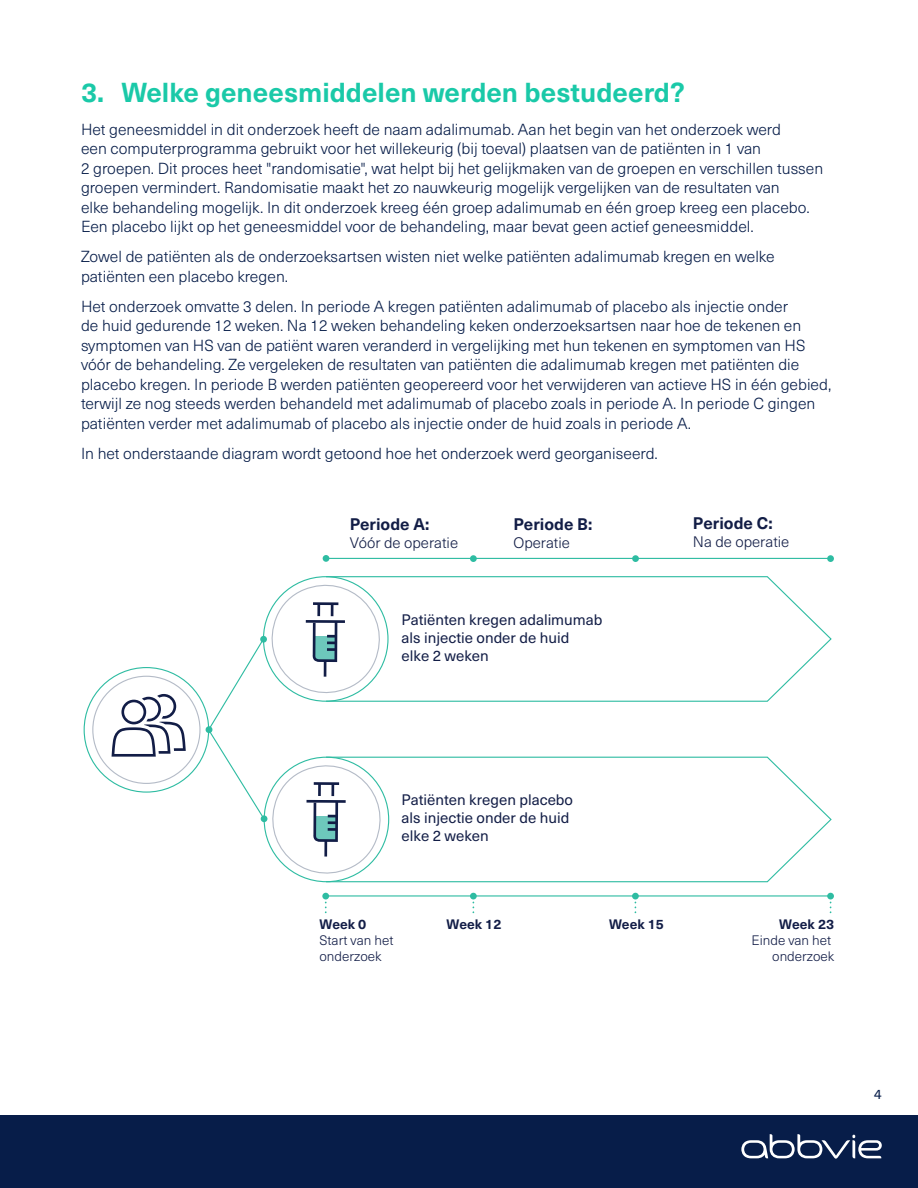
<style>
.page{position:relative;width:918px;height:1188px;background:#fff}
.page>*{position:absolute;margin:0;border:0;box-sizing:border-box;transform-origin:0 0}
.t1{font:700 27px "Neue Haas Unica Pro";color:#1ac9a8}
.t2{font:700 16.5px "Neue Haas Unica Pro";color:#121d46}
.t3{font:300 15.75px/19.5px "Neue Haas Unica Pro";color:#071d49}
.t4{font:15px/18px "Neue Haas Unica Pro";color:#121d46}
.t5{font:300 15px "Neue Haas Unica Pro";color:#121d46}
.t6{font:300 13.5px/16.2px "Neue Haas Unica Pro";color:#121d47}
.t7{font:700 13.5px "Neue Haas Unica Pro";color:#121d47}
.t8{font:13.5px "Neue Haas Unica Pro";color:#071d49}
</style>
<div class="page">
<svg style="left:325px;top:899px;width:2px;height:14px"></svg>
<svg style="left:322px;top:557px;width:510px;height:340px"></svg>
<div style="left:323px;top:555px;width:6px;height:7px;background:#2ebca2;border-radius:50%"></div>
<div style="left:470px;top:555px;width:7px;height:7px;background:#2ebca2;border-radius:50%"></div>
<div style="left:632px;top:555px;width:7px;height:7px;background:#2ebca2;border-radius:50%"></div>
<div style="left:827px;top:555px;width:7px;height:7px;background:#2ebca2;border-radius:50%"></div>
<div style="left:322px;top:893px;width:7px;height:6px;background:#2ebca2;border-radius:50%"></div>
<svg style="left:472px;top:899px;width:2px;height:14px"></svg>
<div style="left:470px;top:893px;width:7px;height:6px;background:#2ebca2;border-radius:50%"></div>
<svg style="left:634px;top:899px;width:2px;height:14px"></svg>
<div style="left:632px;top:893px;width:7px;height:6px;background:#2ebca2;border-radius:50%"></div>
<svg style="left:830px;top:899px;width:2px;height:14px"></svg>
<div style="left:827px;top:893px;width:7px;height:6px;background:#2ebca2;border-radius:50%"></div>
<svg style="left:394px;top:576px;width:438px;height:307px"></svg>
<svg style="left:205px;top:571px;width:189px;height:318px"></svg>
<svg style="left:112px;top:694px;width:74px;height:63px"></svg>
<div style="left:0;top:1115px;width:918px;height:73px;background:#071d49"></div>
<svg style="left:741px;top:1134px;width:141px;height:25px"></svg>
<h1 class="t1" style="left:81px;top:76px;width:605px">3. Welke geneesmiddelen werden bestudeerd?</h1>
<p class="t3" style="left:81px;top:120px;width:744px">Het geneesmiddel in dit onderzoek heeft de naam adalimumab. Aan het begin van het onderzoek werd<br>een computerprogramma gebruikt voor het willekeurig (bij toeval) plaatsen van de patiënten in 1 van<br>2 groepen. Dit proces heet "randomisatie", wat helpt bij het gelijkmaken van de groepen en verschillen tussen groepen vermindert. Randomisatie maakt het zo nauwkeurig mogelijk vergelijken van de resultaten van<br>elke behandeling mogelijk. In dit onderzoek kreeg één groep adalimumab en één groep kreeg een placebo.<br>Een placebo lijkt op het geneesmiddel voor de behandeling, maar bevat geen actief geneesmiddel.</p>
<p class="t3" style="left:81px;top:247px;width:695px">Zowel de patiënten als de onderzoeksartsen wisten niet welke patiënten adalimumab kregen en welke patiënten een placebo kregen.</p>
<p class="t3" style="left:81px;top:297px;width:752px">Het onderzoek omvatte 3 delen. In periode A kregen patiënten adalimumab of placebo als injectie onder<br>de huid gedurende 12 weken. Na 12 weken behandeling keken onderzoeksartsen naar hoe de tekenen en symptomen van HS van de patiënt waren veranderd in vergelijking met hun tekenen en symptomen van HS vóór de behandeling. Ze vergeleken de resultaten van patiënten die adalimumab kregen met patiënten die placebo kregen. In periode B werden patiënten geopereerd voor het verwijderen van actieve HS in één gebied, terwijl ze nog steeds werden behandeld met adalimumab of placebo zoals in periode A. In periode C gingen patiënten verder met adalimumab of placebo als injectie onder de huid zoals in periode A.</p>
<p class="t3" style="left:81px;top:444px;width:578px">In het onderstaande diagram wordt getoond hoe het onderzoek werd georganiseerd.</p>
<p class="t2" style="left:350px;top:514px;width:81px">Periode A:</p>
<p class="t5" style="left:350px;top:534px;width:110px">Vóór de operatie</p>
<p class="t2" style="left:514px;top:514px;width:80px">Periode B:</p>
<p class="t5" style="left:514px;top:534px;width:58px">Operatie</p>
<p class="t4" style="left:402px;top:611px;width:202px">Patiënten kregen adalimumab als injectie onder de huid<br>elke 2 weken</p>
<p class="t2" style="left:693px;top:513px;width:81px">Periode C:</p>
<p class="t5" style="left:693px;top:533px;width:98px">Na de operatie</p>
<p class="t4" style="left:402px;top:791px;width:173px">Patiënten kregen placebo als injectie onder de huid elke 2 weken</p>
<p class="t7" style="left:320px;top:916px;width:48px">Week 0</p>
<p class="t6" style="left:320px;top:932px;width:75px">Start van het onderzoek</p>
<p class="t7" style="left:447px;top:916px;width:57px">Week 12</p>
<p class="t7" style="left:609px;top:916px;width:57px">Week 15</p>
<p class="t7" style="left:779px;top:916px;width:57px">Week 23</p>
<p class="t6" style="left:751px;top:932px;width:84px;text-align:right">Einde van het onderzoek</p>
<p class="t8" style="left:874px;top:1086px;width:9px">4</p>
</div>
